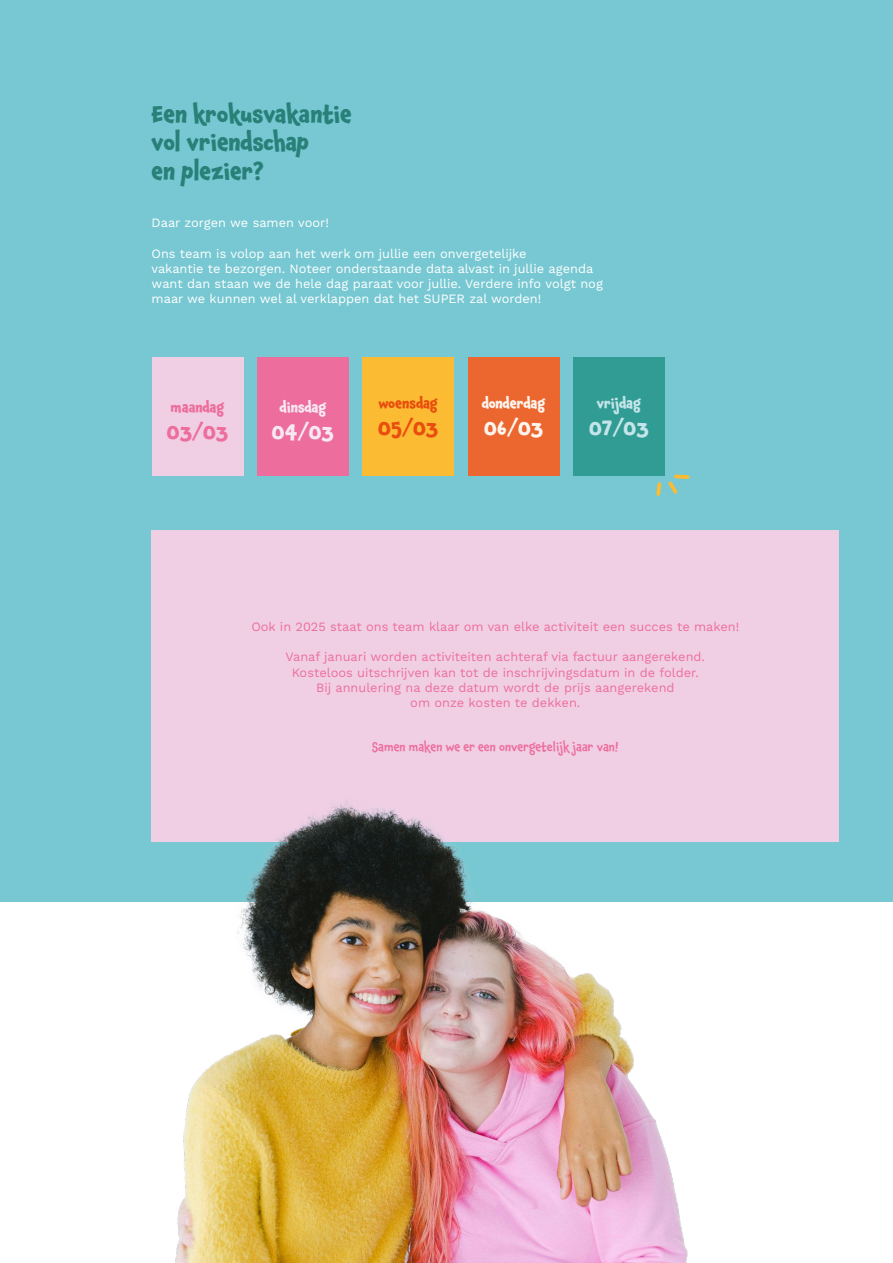
<style>
.page{position:relative;width:893px;height:1263px;background:#fff}
.page>*{position:absolute;margin:0;border:0;box-sizing:border-box;transform-origin:0 0}
.t1{font:700 22.5px/28.5px "Chaloops";color:#288078}
.t2{font:700 21px "Chaloops";color:#f7e8f3}
.t3{font:700 21px "Chaloops";color:#ed6e9c}
.t4{font:700 21px "Chaloops";color:#e94e0f}
.t5{font:700 21px "Chaloops";color:#fef5ee}
.t6{font:700 21px "Chaloops";color:#c4e5ea}
.t7{font:700 13.5px "Chaloops";letter-spacing:-.015em;color:#fef5ee}
.t8{font:700 13.5px "Chaloops";color:#e94e0f}
.t9{font:700 13.5px "Chaloops";color:#f7e8f3}
.t10{font:700 13.5px "Chaloops";color:#ed6e9c}
.t11{font:700 13.5px "Chaloops";color:#c4e5ea}
.t12{font:12.75px/15.3px "Work Sans";color:#ed6e9c;text-align:center}
.t13{font:12.75px/15.3px "Work Sans";color:#fff}
.t14{font:500 12px "Chaloops";color:#ed6e9c}
</style>
<div class="page">
<div style="left:0;top:0;width:893px;height:902px;background:#77c8d2"></div>
<div style="left:152px;top:530px;width:687px;height:312px;background:#f0cfe5"></div>
<img style="left:175px;top:801px;width:513px;height:462px">
<div style="left:257px;top:357px;width:92px;height:119px;background:#ed6e9c"></div>
<div style="left:152px;top:357px;width:91px;height:119px;background:#f0cfe5"></div>
<div style="left:362px;top:357px;width:92px;height:119px;background:#fbbc33"></div>
<div style="left:468px;top:357px;width:91px;height:119px;background:#ec672f"></div>
<div style="left:573px;top:357px;width:92px;height:119px;background:#319c93"></div>
<svg style="left:656px;top:474px;width:34px;height:22px"></svg>
<h1 class="t1" style="left:152px;top:100px;width:202px">Een krokusvakantie vol vriendschap<br>en plezier?</h1>
<p class="t13" style="left:152px;top:216px;width:179px">Daar zorgen we samen voor!</p>
<p class="t13" style="left:152px;top:246px;width:453px">Ons team is volop aan het werk om jullie een onvergetelijke<br>vakantie te bezorgen. Noteer onderstaande data alvast in jullie agenda want dan staan we de hele dag paraat voor jullie. Verdere info volgt nog maar we kunnen wel al verklappen dat het SUPER zal worden!</p>
<p class="t10" style="left:171px;top:396px;width:55px">maandag</p>
<h2 class="t3" style="left:167px;top:414px;width:63px">03/03</h2>
<p class="t9" style="left:279px;top:396px;width:49px">dinsdag</p>
<h2 class="t2" style="left:272px;top:414px;width:63px">04/03</h2>
<p class="t8" style="left:379px;top:393px;width:61px">woensdag</p>
<h2 class="t4" style="left:378px;top:411px;width:61px">05/03</h2>
<p class="t7" style="left:482px;top:393px;width:65px">donderdag</p>
<h2 class="t5" style="left:484px;top:411px;width:61px">06/03</h2>
<p class="t11" style="left:597px;top:393px;width:46px">vrijdag</p>
<h2 class="t6" style="left:589px;top:411px;width:61px">07/03</h2>
<p class="t12" style="left:251px;top:619px;width:489px">Ook in 2025 staat ons team klaar om van elke activiteit een succes te maken!</p>
<p class="t12" style="left:286px;top:650px;width:421px">Vanaf januari worden activiteiten achteraf via factuur aangerekend.<br>Kosteloos uitschrijven kan tot de inschrijvingsdatum in de folder.<br>Bij annulering na deze datum wordt de prijs aangerekend<br>om onze kosten te dekken.</p>
<p class="t14" style="left:372px;top:738px;width:248px">Samen maken we er een onvergetelijk jaar van!</p>
</div>
